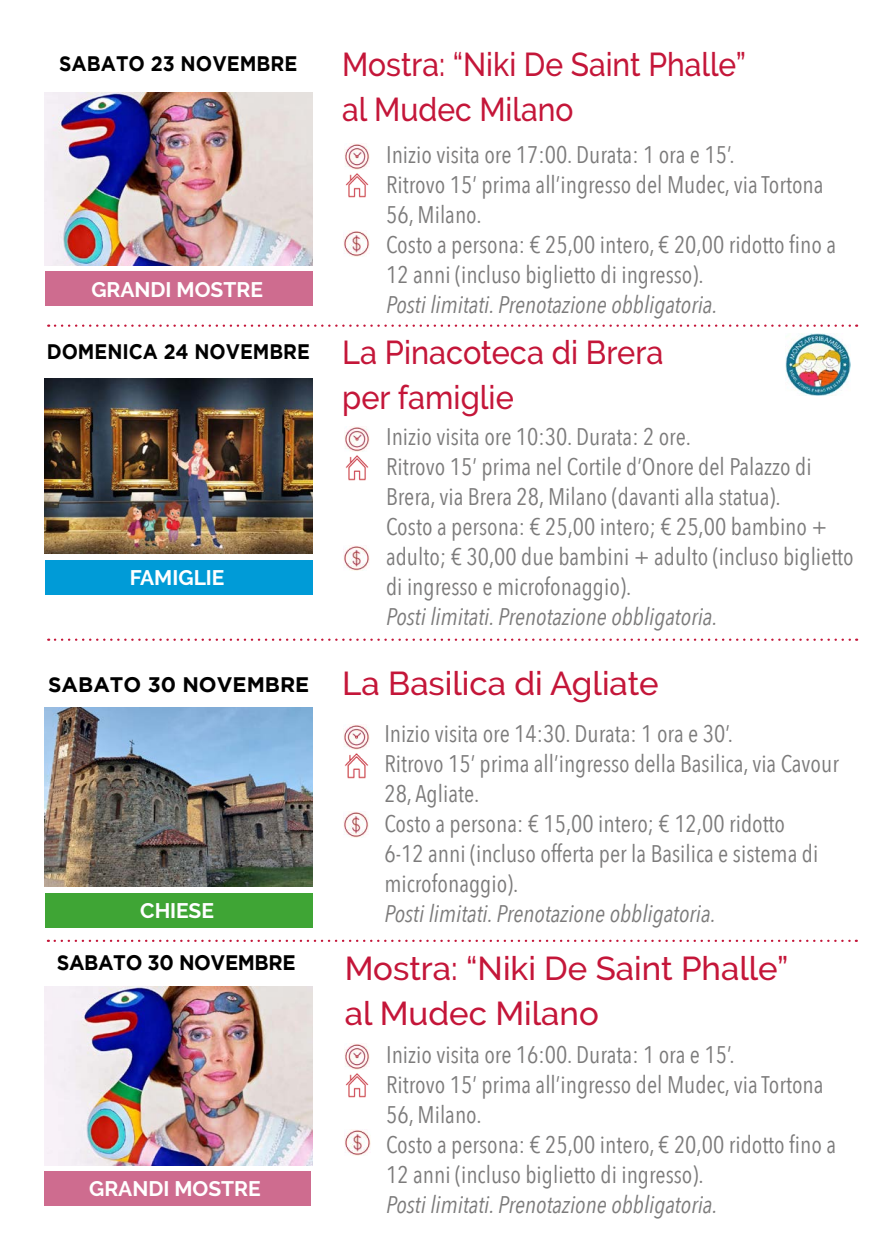
<style>
.page{position:relative;width:893px;height:1259px;background:#fff}
.page>*{position:absolute;margin:0;border:0;box-sizing:border-box;transform-origin:0 0}
.t1{font:500 33px "Raleway";color:#c41639}
.t2{font:500 33px "Raleway";color:#c41639;scale:.91 1}
.t3{font:500 33px "Raleway";color:#c41639;scale:.93 1}
.t4{font:24px/30px "Avenir Next Condensed";color:#7c7b7b}
.t5{font:italic 24px "Avenir Next Condensed";color:#7c7b7b}
.t6{font:700 21px "Raleway";color:#fff}
.t7{font:700 21px "Gotham";color:#000;scale:.91 1}
.t8{font:700 21px "Gotham";letter-spacing:-.02em;color:#000;scale:.94 1}
.t9{font:700 21px "Gotham";color:#000}
.t10{font:700 21px "Gotham";color:#000;scale:.92 1}
</style>
<div class="page">
<img style="left:345px;top:1130px;width:25px;height:25px">
<img style="left:345px;top:1073px;width:24px;height:24px">
<img style="left:344px;top:1043px;width:25px;height:26px">
<div style="left:45px;top:1171px;width:266px;height:34px;background:#ce6c8f"></div>
<img style="left:45px;top:986px;width:268px;height:179px">
<svg style="left:55px;top:939px;width:802px;height:3px"></svg>
<img style="left:343px;top:811px;width:26px;height:26px">
<img style="left:344px;top:753px;width:25px;height:25px">
<img style="left:344px;top:724px;width:25px;height:26px">
<div style="left:45px;top:893px;width:268px;height:34px;background:#3fa535"></div>
<img style="left:45px;top:708px;width:268px;height:179px">
<svg style="left:55px;top:638px;width:802px;height:3px"></svg>
<img style="left:344px;top:546px;width:25px;height:25px">
<img style="left:345px;top:455px;width:24px;height:25px">
<img style="left:344px;top:426px;width:25px;height:25px">
<img style="left:786px;top:333px;width:64px;height:62px">
<div style="left:45px;top:560px;width:268px;height:34px;background:#009bd7"></div>
<img style="left:45px;top:378px;width:268px;height:175px">
<svg style="left:55px;top:324px;width:802px;height:3px"></svg>
<img style="left:344px;top:231px;width:25px;height:25px">
<img style="left:345px;top:173px;width:24px;height:25px">
<img style="left:344px;top:144px;width:25px;height:25px">
<div style="left:45px;top:272px;width:268px;height:34px;background:#ce6c8f"></div>
<img style="left:45px;top:93px;width:268px;height:173px">
<p class="t10" style="left:59px;top:51px;width:260px">SABATO 23 NOVEMBRE</p>
<p class="t6" style="left:91px;top:277px;width:173px">GRANDI MOSTRE</p>
<p class="t7" style="left:47px;top:339px;width:291px">DOMENICA 24 NOVEMBRE</p>
<p class="t6" style="left:130px;top:566px;width:96px">FAMIGLIE</p>
<p class="t2" style="left:342px;top:45px;width:445px">Mostra: “Niki De Saint Phalle”</p>
<p class="t2" style="left:342px;top:90px;width:256px">al Mudec Milano</p>
<p class="t4" style="left:386px;top:138px;width:350px">Inizio visita ore 17:00. Durata: 1 ora e 15’.</p>
<p class="t4" style="left:386px;top:168px;width:439px">Ritrovo 15’ prima all’ingresso del Mudec, via Tortona<br>56, Milano.</p>
<p class="t4" style="left:386px;top:228px;width:451px">Costo a persona: € 25,00 intero, € 20,00 ridotto fino a<br>12 anni (incluso biglietto di ingresso).</p>
<p class="t5" style="left:386px;top:290px;width:333px">Posti limitati. Prenotazione obbligatoria.</p>
<p class="t3" style="left:342px;top:333px;width:347px">La Pinacoteca di Brera</p>
<p class="t3" style="left:342px;top:378px;width:186px">per famiglie</p>
<p class="t4" style="left:386px;top:421px;width:306px">Inizio visita ore 10:30. Durata: 2 ore.</p>
<p class="t4" style="left:386px;top:451px;width:427px">Ritrovo 15’ prima nel Cortile d’Onore del Palazzo di<br>Brera, via Brera 28, Milano (davanti alla statua).</p>
<p class="t4" style="left:386px;top:511px;width:469px">Costo a persona: € 25,00 intero; € 25,00 bambino + adulto; € 30,00 due bambini + adulto (incluso biglietto di ingresso e microfonaggio).</p>
<p class="t5" style="left:386px;top:602px;width:333px">Posti limitati. Prenotazione obbligatoria.</p>
<p class="t9" style="left:48px;top:672px;width:263px">SABATO 30 NOVEMBRE</p>
<p class="t1" style="left:342px;top:664px;width:318px">La Basilica di Agliate</p>
<p class="t4" style="left:384px;top:717px;width:350px">Inizio visita ore 14:30. Durata: 1 ora e 30’.</p>
<p class="t4" style="left:384px;top:747px;width:456px">Ritrovo 15’ prima all’ingresso della Basilica, via Cavour<br>28, Agliate.</p>
<p class="t4" style="left:384px;top:807px;width:435px">Costo a persona: € 15,00 intero; € 12,00 ridotto<br>6-12 anni (incluso offerta per la Basilica e sistema di microfonaggio).</p>
<p class="t6" style="left:140px;top:898px;width:75px">CHIESE</p>
<p class="t5" style="left:384px;top:899px;width:333px">Posti limitati. Prenotazione obbligatoria.</p>
<p class="t8" style="left:57px;top:950px;width:255px">SABATO 30 NOVEMBRE</p>
<p class="t6" style="left:89px;top:1177px;width:173px">GRANDI MOSTRE</p>
<p class="t1" style="left:345px;top:949px;width:445px">Mostra: “Niki De Saint Phalle”</p>
<p class="t1" style="left:345px;top:994px;width:256px">al Mudec Milano</p>
<p class="t4" style="left:386px;top:1038px;width:350px">Inizio visita ore 16:00. Durata: 1 ora e 15’.</p>
<p class="t4" style="left:386px;top:1068px;width:439px">Ritrovo 15’ prima all’ingresso del Mudec, via Tortona<br>56, Milano.</p>
<p class="t4" style="left:386px;top:1128px;width:451px">Costo a persona: € 25,00 intero, € 20,00 ridotto fino a<br>12 anni (incluso biglietto di ingresso).</p>
<p class="t5" style="left:386px;top:1190px;width:333px">Posti limitati. Prenotazione obbligatoria.</p>
</div>
